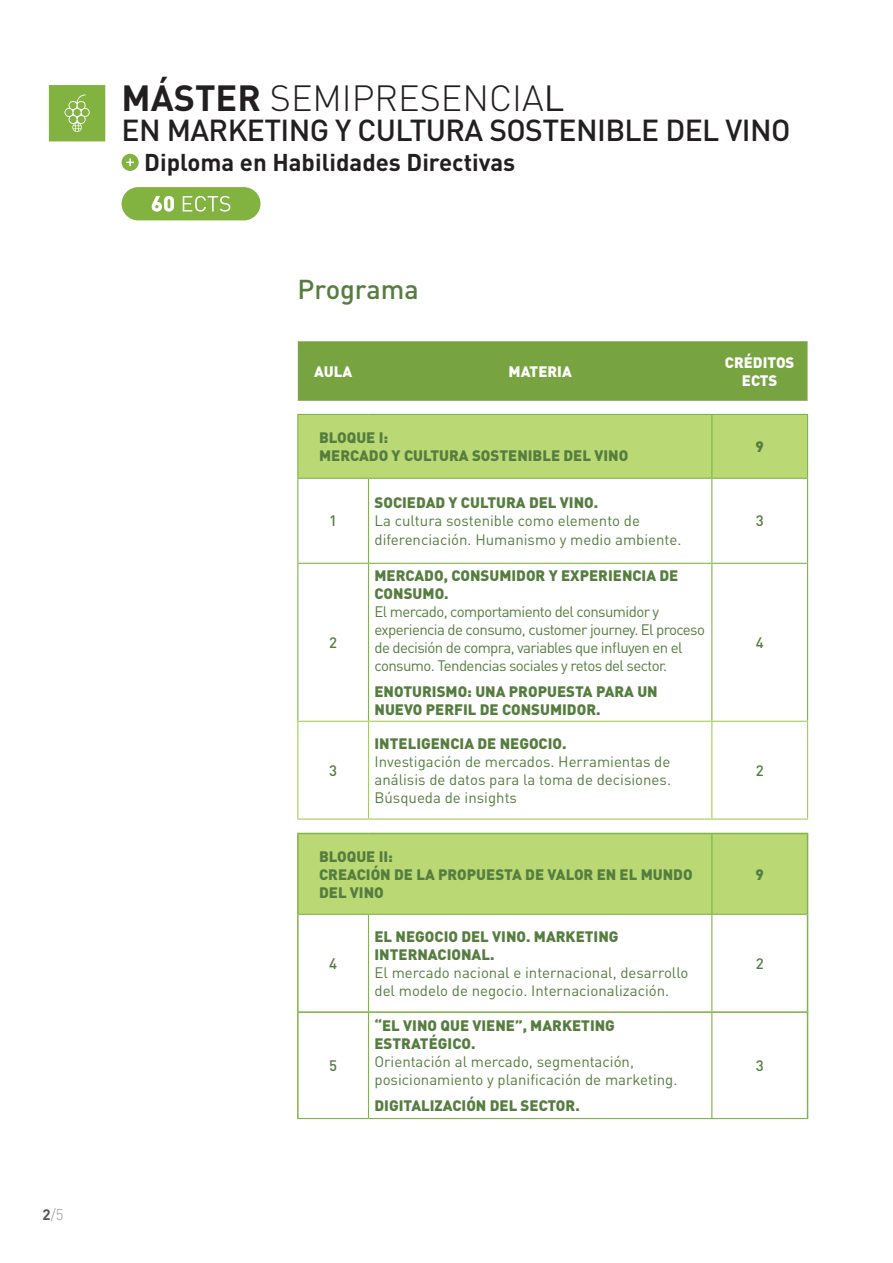
<style>
.page{position:relative;width:893px;height:1263px;background:#fff}
.page>*{position:absolute;margin:0;border:0;box-sizing:border-box;transform-origin:0 0}
.t1{font:300 36px "DIN Pro";color:#231f20}
.t2{font:500 30px "DIN Pro";letter-spacing:-.02em;color:#231f20}
.t3{font:500 27px "DIN Pro";color:#557d3f}
.t4{font:700 24px "DIN Pro";color:#231f20}
.t5{font:900 15px/18px "DIN Pro";color:#557d3f}
.t6{font:15px/18px "DIN Pro";color:#557d3f}
.t7{font:15px/18px "DIN Pro";letter-spacing:-.04em;color:#557d3f}
.t8{font:900 15px/18px "DIN Pro";color:#fff;text-align:center}
.t9{font:500 15px "DIN Pro";color:#557d3f}
.t10{font:300 15px "DIN Pro";color:#939598}
.s1{font-weight:700;color:#52565f}
.s2{font-weight:700}
.s3{font-weight:400}
</style>
<div class="page">
<svg style="left:122px;top:154px;width:17px;height:17px"></svg>
<svg style="left:49px;top:85px;width:56px;height:56px;background:#89b74b"></svg>
<svg style="left:122px;top:187px;width:138px;height:33px;background:#93bd5a"></svg>
<div style="left:298px;top:341px;width:509px;height:60px;background:#78a341"></div>
<svg style="left:298px;top:415px;width:509px;height:499px"></svg>
<hr style="left:297px;top:479px;width:1px;height:84px;background:#82b348">
<hr style="left:368px;top:479px;width:1px;height:84px;background:#82b348">
<hr style="left:711px;top:479px;width:1px;height:84px;background:#82b348">
<hr style="left:807px;top:479px;width:1px;height:84px;background:#82b348">
<hr style="left:297px;top:564px;width:1px;height:157px;background:#82b348">
<hr style="left:368px;top:564px;width:1px;height:157px;background:#82b348">
<hr style="left:711px;top:564px;width:1px;height:157px;background:#82b348">
<hr style="left:807px;top:564px;width:1px;height:157px;background:#82b348">
<hr style="left:368px;top:915px;width:1px;height:96px;background:#82b348">
<hr style="left:711px;top:915px;width:1px;height:96px;background:#82b348">
<hr style="left:297px;top:414px;width:71px;height:1px;background:#82b348">
<hr style="left:297px;top:415px;width:1px;height:63px;background:#82b348">
<hr style="left:368px;top:414px;width:344px;height:1px;background:#82b348">
<hr style="left:712px;top:414px;width:96px;height:1px;background:#82b348">
<hr style="left:711px;top:415px;width:1px;height:63px;background:#82b348">
<hr style="left:807px;top:415px;width:1px;height:63px;background:#82b348">
<hr style="left:297px;top:478px;width:71px;height:1px;background:#82b348">
<hr style="left:368px;top:478px;width:344px;height:1px;background:#82b348">
<hr style="left:712px;top:478px;width:96px;height:1px;background:#82b348">
<hr style="left:297px;top:563px;width:71px;height:1px;background:#82b348">
<hr style="left:368px;top:563px;width:344px;height:1px;background:#82b348">
<hr style="left:712px;top:563px;width:96px;height:1px;background:#82b348">
<hr style="left:711px;top:834px;width:1px;height:80px;background:#82b348">
<hr style="left:299px;top:914px;width:69px;height:1px;background:#82b348">
<hr style="left:368px;top:914px;width:344px;height:1px;background:#82b348">
<hr style="left:712px;top:914px;width:95px;height:1px;background:#82b348">
<hr style="left:297px;top:1011px;width:71px;height:2px;background:#82b348">
<hr style="left:368px;top:1011px;width:344px;height:2px;background:#82b348">
<hr style="left:712px;top:1011px;width:96px;height:2px;background:#82b348">
<hr style="left:297px;top:721px;width:71px;height:1px;background:#a3cf57">
<hr style="left:297px;top:722px;width:1px;height:96px;background:#a3cf57">
<hr style="left:368px;top:721px;width:344px;height:1px;background:#a3cf57">
<hr style="left:368px;top:722px;width:1px;height:96px;background:#a3cf57">
<hr style="left:712px;top:721px;width:96px;height:1px;background:#a3cf57">
<hr style="left:711px;top:722px;width:1px;height:96px;background:#a3cf57">
<hr style="left:807px;top:722px;width:1px;height:96px;background:#a3cf57">
<hr style="left:297px;top:833px;width:71px;height:1px;background:#82b348">
<hr style="left:297px;top:834px;width:2px;height:80px;background:#82b348">
<hr style="left:368px;top:833px;width:344px;height:1px;background:#82b348">
<hr style="left:712px;top:833px;width:96px;height:1px;background:#82b348">
<hr style="left:807px;top:834px;width:1px;height:80px;background:#82b348">
<hr style="left:297px;top:914px;width:2px;height:97px;background:#82b348">
<hr style="left:807px;top:914px;width:1px;height:97px;background:#82b348">
<hr style="left:297px;top:818px;width:71px;height:2px;background:#a3cf57">
<hr style="left:368px;top:818px;width:344px;height:2px;background:#a3cf57">
<hr style="left:712px;top:818px;width:96px;height:2px;background:#a3cf57">
<hr style="left:368px;top:1013px;width:1px;height:105px;background:#82b348">
<hr style="left:711px;top:1013px;width:1px;height:105px;background:#82b348">
<hr style="left:297px;top:1118px;width:71px;height:1px;background:#82b348">
<hr style="left:368px;top:1118px;width:344px;height:1px;background:#82b348">
<hr style="left:712px;top:1118px;width:96px;height:1px;background:#82b348">
<hr style="left:297px;top:1013px;width:2px;height:105px;background:#82b348">
<hr style="left:807px;top:1013px;width:1px;height:105px;background:#82b348">
<p class="t10" style="left:43px;top:1205px;width:22px"><span class="s1">2</span>/5</p>
<h1 class="t1" style="left:122px;top:73px;width:444px"><span class="s2">MÁSTER</span> SEMIPRESENCIA<span class="s3">L</span></h1>
<h2 class="t2" style="left:122px;top:110px;width:670px">EN MARKETING Y CULTURA SOSTENIBLE DEL VINO</h2>
<h3 class="t4" style="left:144px;top:146px;width:373px">Diploma en Habilidades Directivas</h3>
<h3 class="t3" style="left:298px;top:271px;width:123px">Programa</h3>
<p class="t8" style="left:314px;top:362px;width:40px">AULA</p>
<p class="t8" style="left:509px;top:362px;width:65px">MATERIA</p>
<p class="t8" style="left:725px;top:353px;width:71px">CRÉDITOS<br>ECTS</p>
<p class="t5" style="left:319px;top:428px;width:311px">BLOQUE I:<br>MERCADO Y CULTURA SOSTENIBLE DEL VINO</p>
<p class="t5" style="left:755px;top:437px;width:10px">9</p>
<p class="t9" style="left:329px;top:511px;width:9px">1</p>
<p class="t9" style="left:329px;top:632px;width:9px">2</p>
<p class="t9" style="left:329px;top:760px;width:9px">3</p>
<p class="t5" style="left:374px;top:493px;width:225px">SOCIEDAD Y CULTURA DEL VINO.</p>
<p class="t6" style="left:374px;top:511px;width:308px">La cultura sostenible como elemento de diferenciación. Humanismo y medio ambiente.</p>
<p class="t9" style="left:756px;top:511px;width:9px">3</p>
<p class="t5" style="left:374px;top:566px;width:305px">MERCADO, CONSUMIDOR Y EXPERIENCIA DE<br>CONSUMO.</p>
<p class="t7" style="left:374px;top:602px;width:332px">El mercado, comportamiento del consumidor y experiencia de consumo, customer journey. El proceso de decisión de compra, variables que influyen en el consumo. Tendencias sociales y retos del sector.</p>
<p class="t5" style="left:374px;top:682px;width:285px">ENOTURISMO: UNA PROPUESTA PARA UN<br>NUEVO PERFIL DE CONSUMIDOR.</p>
<p class="t9" style="left:756px;top:632px;width:9px">4</p>
<p class="t5" style="left:374px;top:734px;width:194px">INTELIGENCIA DE NEGOCIO.</p>
<p class="t6" style="left:374px;top:752px;width:298px;text-align:justify">Investigación de mercados. Herramientas de análisis de datos para la toma de decisiones.<br>Búsqueda de insights</p>
<p class="t9" style="left:756px;top:760px;width:9px">2</p>
<p class="t5" style="left:319px;top:846px;width:375px">BLOQUE II:<br>CREACIÓN DE LA PROPUESTA DE VALOR EN EL MUNDO<br>DEL VINO</p>
<p class="t9" style="left:329px;top:953px;width:9px">4</p>
<p class="t9" style="left:329px;top:1055px;width:9px">5</p>
<p class="t5" style="left:374px;top:927px;width:246px">EL NEGOCIO DEL VINO. MARKETING<br>INTERNACIONAL.</p>
<p class="t6" style="left:374px;top:963px;width:315px">El mercado nacional e internacional, desarrollo del modelo de negocio. Internacionalización.</p>
<p class="t5" style="left:374px;top:1016px;width:242px">“EL VINO QUE VIENE”, MARKETING<br>ESTRATÉGICO.</p>
<p class="t6" style="left:374px;top:1052px;width:304px">Orientación al mercado, segmentación, posicionamiento y planificación de marketing.</p>
<p class="t5" style="left:374px;top:1096px;width:207px">DIGITALIZACIÓN DEL SECTOR.</p>
<p class="t5" style="left:755px;top:864px;width:10px">9</p>
<p class="t9" style="left:756px;top:953px;width:9px">2</p>
<p class="t9" style="left:756px;top:1055px;width:9px">3</p>
</div>
